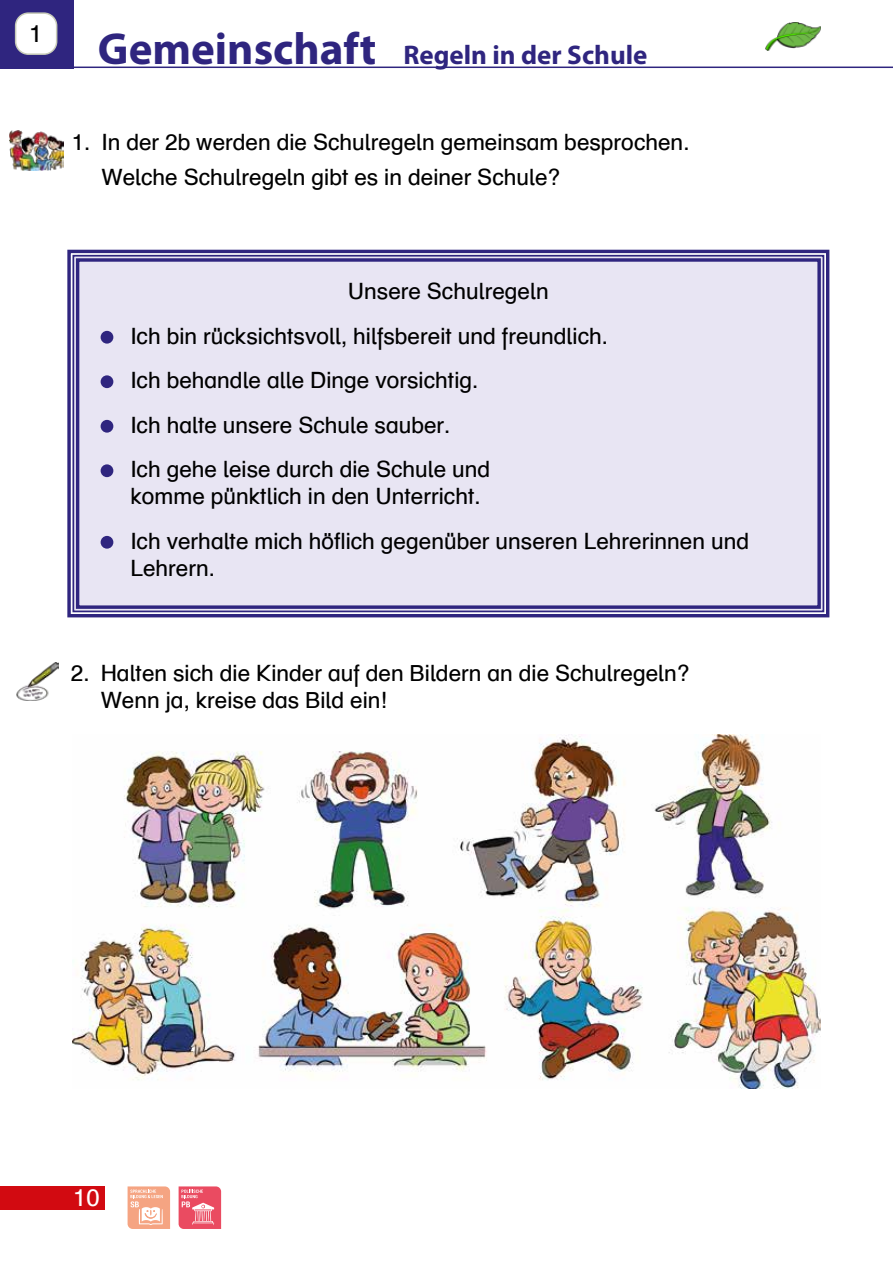
<style>
.page{position:relative;width:893px;height:1263px;background:#fff}
.page>*{position:absolute;margin:0;border:0;box-sizing:border-box;transform-origin:0 0}
.t1{font:700 27px "Myriad Pro";color:#2f257f}
.t2{font:24px "Schulbuch Nord OE Roman";color:#fff}
.t3{font:24px "Schulbuch Nord OE Roman";color:#000}
.t4{font:22.5px/44.5px "Schulbuch Nord OE Roman";color:#000}
.s1{font-size:45px}
</style>
<div class="page">
<hr style="left:0;top:67px;width:893px;height:1px;background:#2f257f">
<div style="left:0;top:1186px;width:105px;height:24px;background:#d20a11"></div>
<div style="left:0;top:0;width:73px;height:68px;background:#2f257f"></div>
<div style="left:16px;top:13px;width:41px;height:41px;background:#fff;border-radius:13px"></div>
<div style="left:15px;top:12px;width:42px;height:43px;border:2px solid #c8ccb9;border-radius:13px"></div>
<div style="left:67px;top:249px;width:763px;height:369px;background:#e8e5f3"></div>
<div style="left:72px;top:255px;width:752px;height:357px;border:2px solid #2f257f"></div>
<div style="left:76px;top:258px;width:745px;height:351px;border:3px solid #2f257f"></div>
<img style="left:9px;top:131px;width:54px;height:39px">
<img style="left:16px;top:662px;width:43px;height:39px">
<img style="left:72px;top:734px;width:749px;height:354px">
<img style="left:766px;top:22px;width:55px;height:29px">
<svg style="left:128px;top:1186px;width:42px;height:43px;background:#f7b89d"></svg>
<svg style="left:179px;top:1186px;width:42px;height:43px;background:#ed697b"></svg>
<p class="t3" style="left:29px;top:19px;width:15px">1</p>
<p class="t1" style="left:98px;top:37px;width:551px"><span class="s1">Gemeinschaft</span> Regeln in der Schule</p>
<p class="t4" style="left:101px;top:124px;width:590px;line-height:35.5px;text-indent:-30px">1. In der 2b werden die Schulregeln gemeinsam besprochen.<br>Welche Schulregeln gibt es in deiner Schule?</p>
<p class="t4" style="left:130px;top:269px;width:479px;text-indent:218px">Unsere Schulregeln<br>Ich bin rücksichtsvoll, hilfsbereit und freundlich.<br>Ich behandle alle Dinge vorsichtig.<br>Ich halte unsere Schule sauber.<br>Ich gehe leise durch die Schule und</p>
<p class="t4" style="left:130px;top:474px;width:620px">komme pünktlich in den Unterricht.<br>Ich verhalte mich höflich gegenüber unseren Lehrerinnen und</p>
<p class="t4" style="left:130px;top:545px;width:86px">Lehrern.</p>
<p class="t4" style="left:101px;top:659px;width:590px;line-height:27px;text-indent:-30px">2. Halten sich die Kinder auf den Bildern an die Schulregeln?<br>Wenn ja, kreise das Bild ein!</p>
<p class="t2" style="left:73px;top:1183px;width:28px">10</p>
</div>
